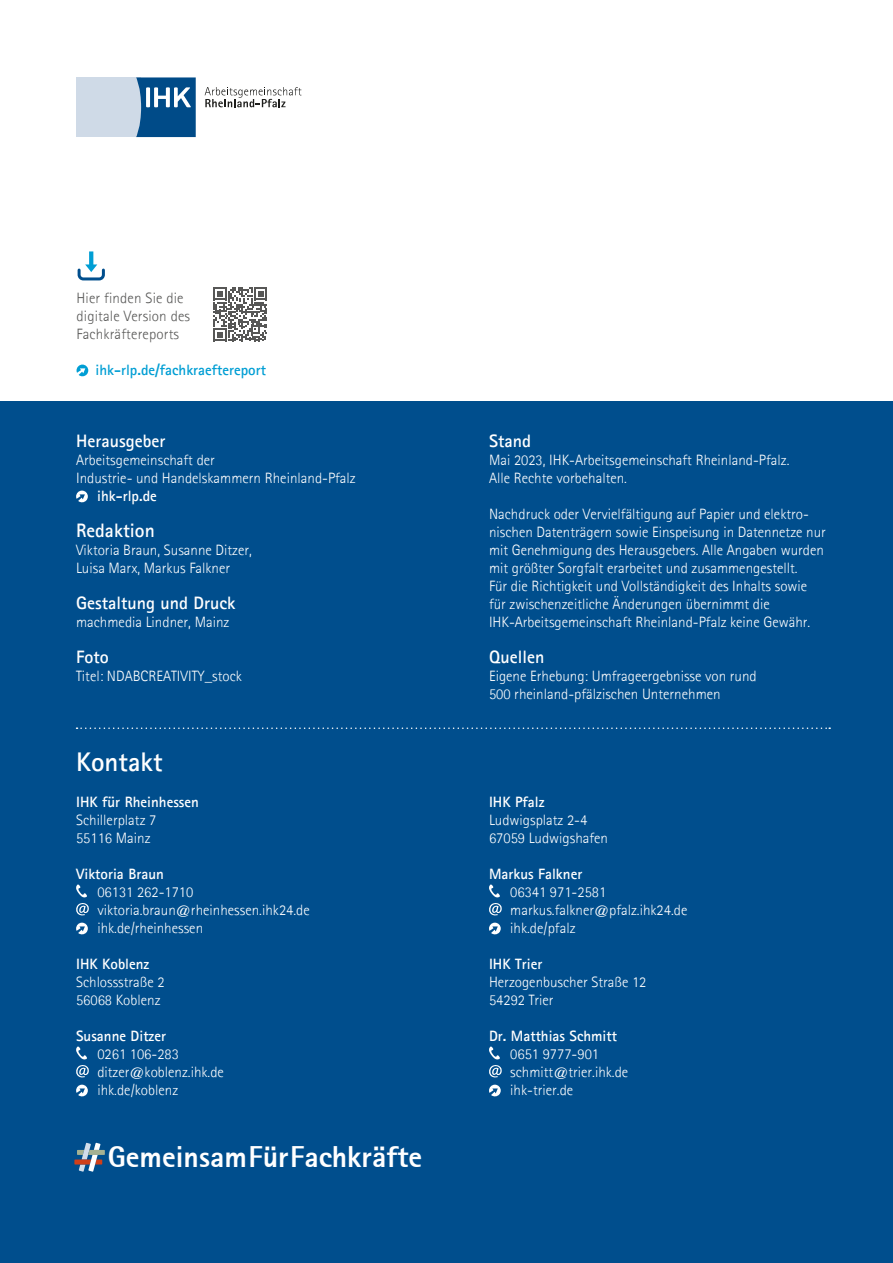
<style>
.page{position:relative;width:893px;height:1263px;background:#fff}
.page>*{position:absolute;margin:0;border:0;box-sizing:border-box;transform-origin:0 0}
.t1{font:800 29.7px "Agfa Rotis Sans Serif";color:#fff}
.t2{font:700 27px "Agfa Rotis Sans Serif";color:#fff}
.t3{font:700 19.5px "Agfa Rotis Sans Serif";color:#fff}
.t4{font:700 18px "Agfa Rotis Sans Serif";color:#fff}
.t5{font:300 15px/18px "Agfa Rotis Sans Serif";color:#fff}
.t6{font:700 15px "Agfa Rotis Sans Serif";color:#fff}
.t7{font:300 15px/18px "Agfa Rotis Sans Serif";letter-spacing:.01em;color:#575756}
.t8{font:700 15px "Agfa Rotis Sans Serif";color:#009ed4}
</style>
<div class="page">
<div style="left:0;top:402px;width:893px;height:861px;background:#004e8d"></div>
<svg style="left:77px;top:727px;width:753px;height:2px"></svg>
<svg style="left:205px;top:87px;width:96px;height:20px"></svg>
<div style="left:77px;top:77px;width:64px;height:60px;background:#cfdae7"></div>
<svg style="left:136px;top:77px;width:60px;height:60px;background:#2e6b9d"></svg>
<svg style="left:77px;top:251px;width:28px;height:30px"></svg>
<svg style="left:213px;top:287px;width:54px;height:54px"></svg>
<svg style="left:77px;top:365px;width:11px;height:12px"></svg>
<svg style="left:76px;top:491px;width:12px;height:12px"></svg>
<svg style="left:76px;top:884px;width:13px;height:32px"></svg>
<svg style="left:76px;top:923px;width:12px;height:12px"></svg>
<svg style="left:76px;top:1046px;width:13px;height:32px"></svg>
<svg style="left:76px;top:1085px;width:12px;height:12px"></svg>
<svg style="left:489px;top:884px;width:13px;height:32px"></svg>
<svg style="left:489px;top:923px;width:12px;height:12px"></svg>
<svg style="left:489px;top:1046px;width:13px;height:32px"></svg>
<svg style="left:489px;top:1085px;width:12px;height:12px"></svg>
<svg style="left:74px;top:1143px;width:31px;height:29px"></svg>
<p class="t7" style="left:77px;top:289px;width:115px">Hier finden Sie die digitale Version des<br>Fachkräftereports</p>
<p class="t8" style="left:96px;top:361px;width:172px">ihk-rlp.de/fachkraeftereport</p>
<h4 class="t4" style="left:76px;top:430px;width:91px">Herausgeber</h4>
<p class="t5" style="left:76px;top:451px;width:281px">Arbeitsgemeinschaft der<br>Industrie- und Handelskammern Rheinland-Pfalz</p>
<p class="t6" style="left:97px;top:487px;width:61px">ihk-rlp.de</p>
<h3 class="t3" style="left:76px;top:518px;width:80px">Redaktion</h3>
<p class="t5" style="left:76px;top:541px;width:177px">Viktoria Braun, Susanne Ditzer,<br>Luisa Marx, Markus Falkner</p>
<h4 class="t4" style="left:76px;top:592px;width:161px">Gestaltung und Druck</h4>
<p class="t5" style="left:76px;top:613px;width:155px">machmedia Lindner, Mainz</p>
<h4 class="t4" style="left:76px;top:646px;width:34px">Foto</h4>
<p class="t5" style="left:76px;top:667px;width:167px">Titel: NDABCREATIVITY_stock</p>
<p class="t2" style="left:76px;top:745px;width:88px">Kontakt</p>
<p class="t6" style="left:76px;top:793px;width:124px">IHK für Rheinhessen</p>
<p class="t5" style="left:76px;top:811px;width:82px">Schillerplatz 7<br>55116 Mainz</p>
<p class="t6" style="left:76px;top:865px;width:89px">Viktoria Braun</p>
<p class="t5" style="left:97px;top:883px;width:214px">06131 262-1710 viktoria.braun@rheinhessen.ihk24.de ihk.de/rheinhessen</p>
<p class="t6" style="left:76px;top:955px;width:75px">IHK Koblenz</p>
<p class="t5" style="left:76px;top:973px;width:90px">Schlossstraße 2<br>56068 Koblenz</p>
<p class="t6" style="left:76px;top:1027px;width:91px">Susanne Ditzer</p>
<p class="t5" style="left:97px;top:1045px;width:128px">0261 106-283 ditzer@koblenz.ihk.de ihk.de/koblenz</p>
<p class="t1" style="left:108px;top:1138px;width:316px">GemeinsamFürFachkräfte</p>
<h4 class="t4" style="left:489px;top:430px;width:44px">Stand</h4>
<p class="t5" style="left:489px;top:451px;width:302px">Mai 2023, IHK-Arbeitsgemeinschaft Rheinland-Pfalz.<br>Alle Rechte vorbehalten.</p>
<p class="t5" style="left:489px;top:505px;width:338px">Nachdruck oder Vervielfältigung auf Papier und elektro&shy;nischen Datenträgern sowie Einspeisung in Datennetze nur mit Genehmigung des Herausgebers. Alle Angaben wurden mit größter Sorgfalt erarbeitet und zusammengestellt.<br>Für die Richtigkeit und Vollständigkeit des Inhalts sowie für zwischenzeitliche Änderungen übernimmt die IHK-Arbeitsgemeinschaft Rheinland-Pfalz keine Gewähr.</p>
<h4 class="t4" style="left:489px;top:646px;width:57px">Quellen</h4>
<p class="t5" style="left:489px;top:667px;width:269px">Eigene Erhebung: Umfrageergebnisse von rund<br>500 rheinland-pfälzischen Unternehmen</p>
<p class="t6" style="left:489px;top:793px;width:57px">IHK Pfalz</p>
<p class="t5" style="left:489px;top:811px;width:121px">Ludwigsplatz 2-4<br>67059 Ludwigshafen</p>
<p class="t6" style="left:489px;top:865px;width:95px">Markus Falkner</p>
<p class="t5" style="left:510px;top:883px;width:179px">06341 971-2581 markus.falkner@pfalz.ihk24.de ihk.de/pfalz</p>
<p class="t6" style="left:489px;top:955px;width:55px">IHK Trier</p>
<p class="t5" style="left:489px;top:973px;width:159px">Herzogenbuscher Straße 12<br>54292 Trier</p>
<p class="t6" style="left:489px;top:1027px;width:130px">Dr. Matthias Schmitt</p>
<p class="t5" style="left:510px;top:1045px;width:120px">0651 9777-901 schmitt@trier.ihk.de ihk-trier.de</p>
</div>
